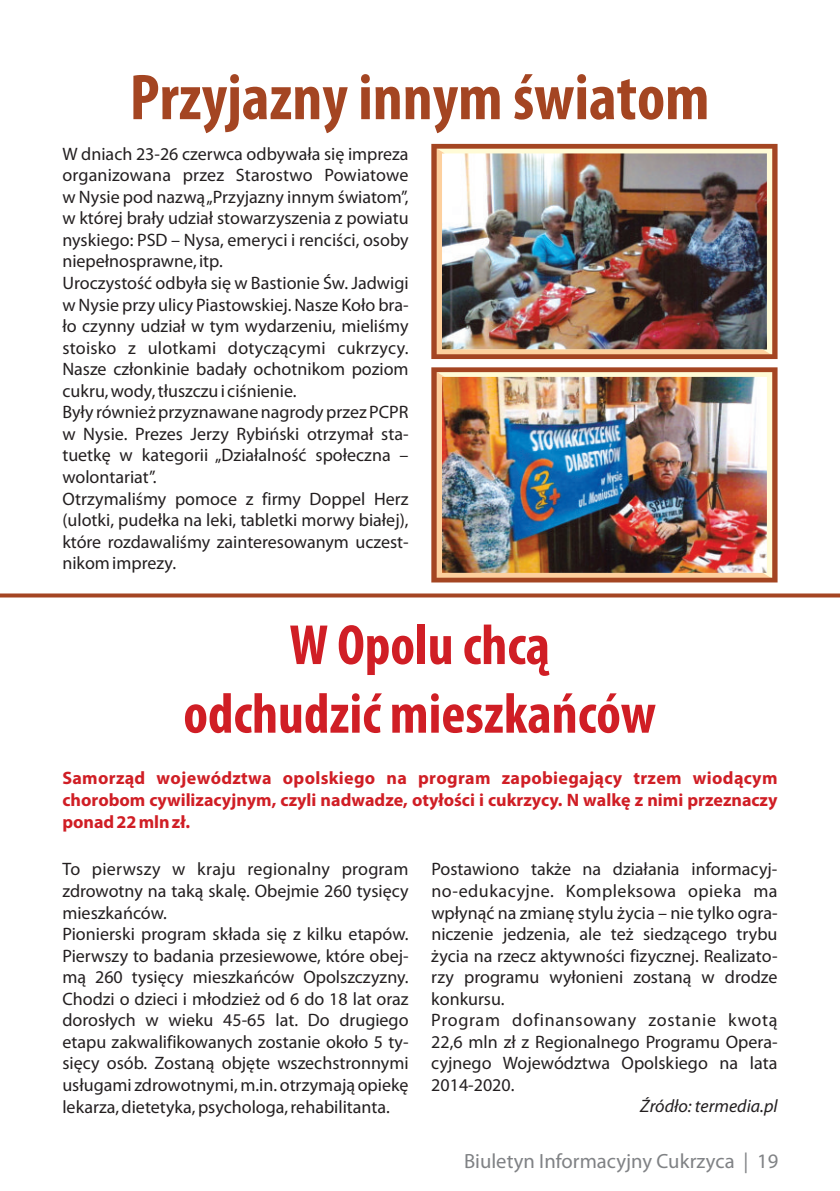
<style>
.page{position:relative;width:840px;height:1191px;background:#fff}
.page>*{position:absolute;margin:0;border:0;box-sizing:border-box;transform-origin:0 0}
.t1{font:700 condensed 65.2px "Myriad Pl";color:#a44522}
.t2{font:700 condensed 57px/68.6px "Myriad Pl";color:#d01e25;text-align:center}
.t3{font:20.6px "Myriad Pl";color:#808285}
.t4{font:18px/21.6px "Myriad Pl";color:#231f20}
.t5{font:700 18px/21.8px "Myriad Pl";color:#d01e25;text-align:justify}
.t6{font:italic 18px "Myriad Pl";color:#231f20}
</style>
<div class="page">
<img style="left:431px;top:144px;width:346px;height:215px">
<img style="left:431px;top:367px;width:346px;height:215px">
<svg style="left:0;top:593px;width:839px;height:4px;background:#af5b3d"></svg>
<h1 class="t1" style="left:129px;top:70px;width:581px">Przyjazny innym światom</h1>
<p class="t4" style="left:62px;top:144px;width:347px">W dniach 23-26 czerwca odbywała się impreza organizowana przez Starostwo Powiatowe w Nysie pod nazwą „Przyjazny innym światom”, w której brały udział stowarzyszenia z powiatu nyskiego: PSD – Nysa, emeryci i renciści, osoby niepełnosprawne, itp.<br>Uroczystość odbyła się w Bastionie Św. Jadwigi w Nysie przy ulicy Piastowskiej. Nasze Koło bra&shy;ło czynny udział w tym wydarzeniu, mieliśmy stoisko z ulotkami dotyczącymi cukrzycy.<br>Nasze członkinie badały ochotnikom poziom cukru, wody, tłuszczu i ciśnienie.<br>Były również przyznawane nagrody przez PCPR w Nysie. Prezes Jerzy Rybiński otrzymał sta&shy;tuetkę w kategorii „Działalność społeczna – wolontariat”.<br>Otrzymaliśmy pomoce z firmy Doppel Herz (ulotki, pudełka na leki, tabletki morwy białej), które rozdawaliśmy zainteresowanym uczest&shy;nikom imprezy.</p>
<h2 class="t2" style="left:183px;top:615px;width:474px">W Opolu chcą<br>odchudzić mieszkańców</h2>
<p class="t5" style="left:62px;top:769px;width:716px">Samorząd województwa opolskiego na program zapobiegający trzem wiodącym chorobom cywilizacyjnym, czyli nadwadze, otyłości i cukrzycy. N walkę z nimi przeznaczy ponad 22 mln zł.</p>
<p class="t4" style="left:431px;top:860px;width:347px">Postawiono także na działania informacyj&shy;no-edukacyjne. Kompleksowa opieka ma wpłynąć na zmianę stylu życia – nie tylko ogra&shy;niczenie jedzenia, ale też siedzącego trybu życia na rzecz aktywności fizycznej. Realizato&shy;rzy programu wyłonieni zostaną w drodze konkursu.<br>Program dofinansowany zostanie kwotą 22,6 mln zł z Regionalnego Programu Opera&shy;cyjnego Województwa Opolskiego na lata 2014-2020.</p>
<p class="t6" style="left:640px;top:1098px;width:139px">Źródło: termedia.pl</p>
<p class="t3" style="left:464px;top:1152px;width:315px">Biuletyn Informacyjny Cukrzyca | 19</p>
<p class="t4" style="left:62px;top:860px;width:347px">To pierwszy w kraju regionalny program zdrowotny na taką skalę. Obejmie 260 tysięcy mieszkańców.<br>Pionierski program składa się z kilku etapów.<br>Pierwszy to badania przesiewowe, które obej&shy;mą 260 tysięcy mieszkańców Opolszczyzny.<br>Chodzi o dzieci i młodzież od 6 do 18 lat oraz dorosłych w wieku 45-65 lat. Do drugiego etapu zakwalifikowanych zostanie około 5 ty&shy;sięcy osób. Zostaną objęte wszechstronnymi usługami zdrowotnymi, m.in. otrzymają opiekę lekarza, dietetyka, psychologa, rehabilitanta.</p>
</div>
